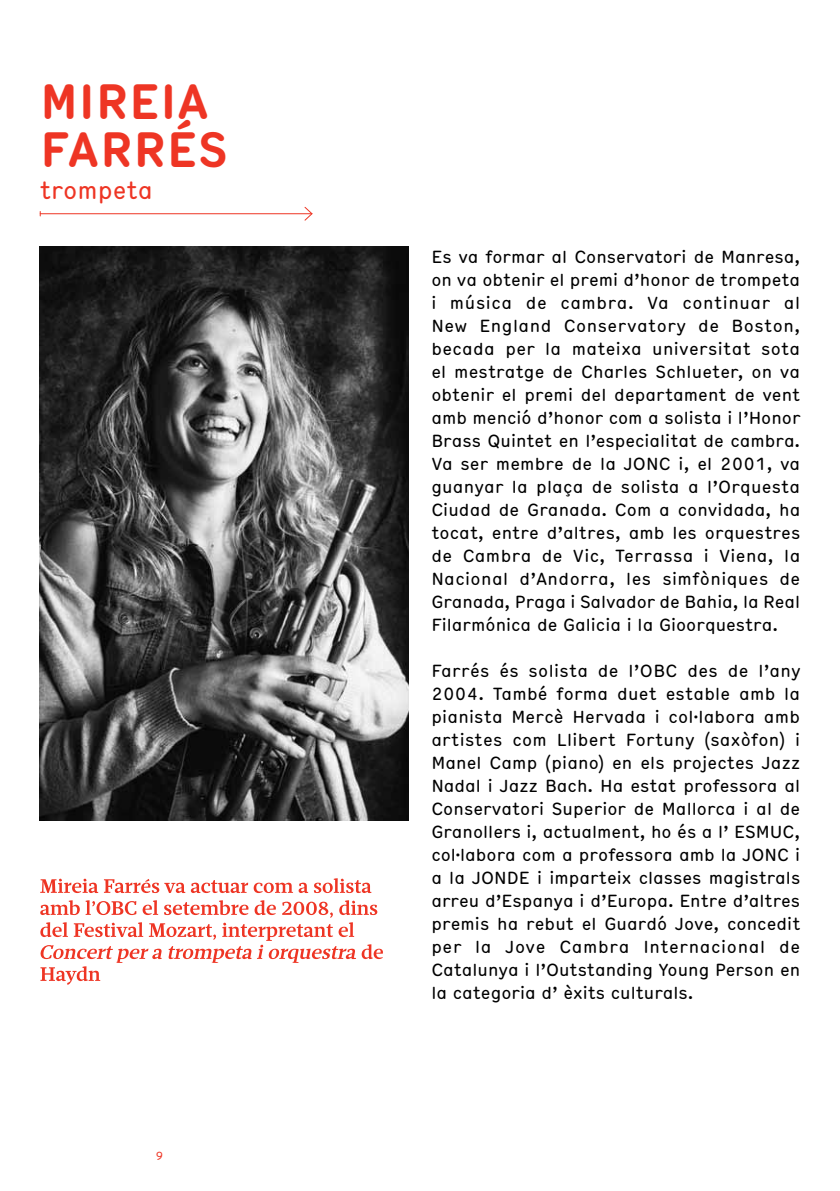
<style>
.page{position:relative;width:840px;height:1191px;background:#fff}
.page>*{position:absolute;margin:0;border:0;box-sizing:border-box;transform-origin:0 0}
.t1{font:700 condensed 48px/48px "Hermes";color:#ee3524}
.t2{font:condensed 24px "Hermes";color:#ee3524}
.t3{font:condensed 17px/23px "Hermes";color:#000;text-align:justify}
.t4{font:10px "Hermes";color:#ee3524}
</style>
<div class="page">
<hr style="left:40px;top:213px;width:272px;height:1px;background:#ee3524">
<svg style="left:303px;top:207px;width:10px;height:14px"></svg>
<svg style="left:40px;top:900px;width:343px;height:85px"></svg>
<svg style="left:40px;top:878px;width:331px;height:15px"></svg>
<img style="left:40px;top:247px;width:368px;height:573px">
<h1 class="t1" style="left:40px;top:75px;width:190px">MIREIA<br>FARRÉS</h1>
<h2 class="t2" style="left:40px;top:173px;width:115px">trompeta</h2>
<p class="t4" style="left:156px;top:1148px;width:9px">9</p>
<p class="t3" style="left:431px;top:244px;width:370px">Es va formar al Conservatori de Manresa, on va obtenir el premi d’honor de trompeta i música de cambra. Va continuar al New England Conservatory de Boston, becada per la mateixa universitat sota el mestratge de Charles Schlueter, on va obtenir el premi del departament de vent amb menció d’honor com a solista i l’Honor Brass Quintet en l’especialitat de cambra.<br>Va ser membre de la JONC i, el 2001, va guanyar la plaça de solista a l’Orquesta Ciudad de Granada. Com a convidada, ha tocat, entre d’altres, amb les orquestres de Cambra de Vic, Terrassa i Viena, la Nacional d’Andorra, les simfòniques de Granada, Praga i Salvador de Bahia, la Real Filarmónica de Galicia i la Gioorquestra.</p>
<p class="t3" style="left:431px;top:658px;width:371px">Farrés és solista de l’OBC des de l’any 2004. També forma duet estable amb la pianista Mercè Hervada i col·labora amb artistes com Llibert Fortuny (saxòfon) i Manel Camp (piano) en els projectes Jazz Nadal i Jazz Bach. Ha estat professora al Conservatori Superior de Mallorca i al de Granollers i, actualment, ho és a l’ ESMUC, col·labora com a professora amb la JONC i a la JONDE i imparteix classes magistrals arreu d’Espanya i d’Europa. Entre d’altres premis ha rebut el Guardó Jove, concedit per la Jove Cambra I nternacional de Catalunya i l’Outstanding Young Person en la categoria d’ èxits culturals.</p>
</div>
